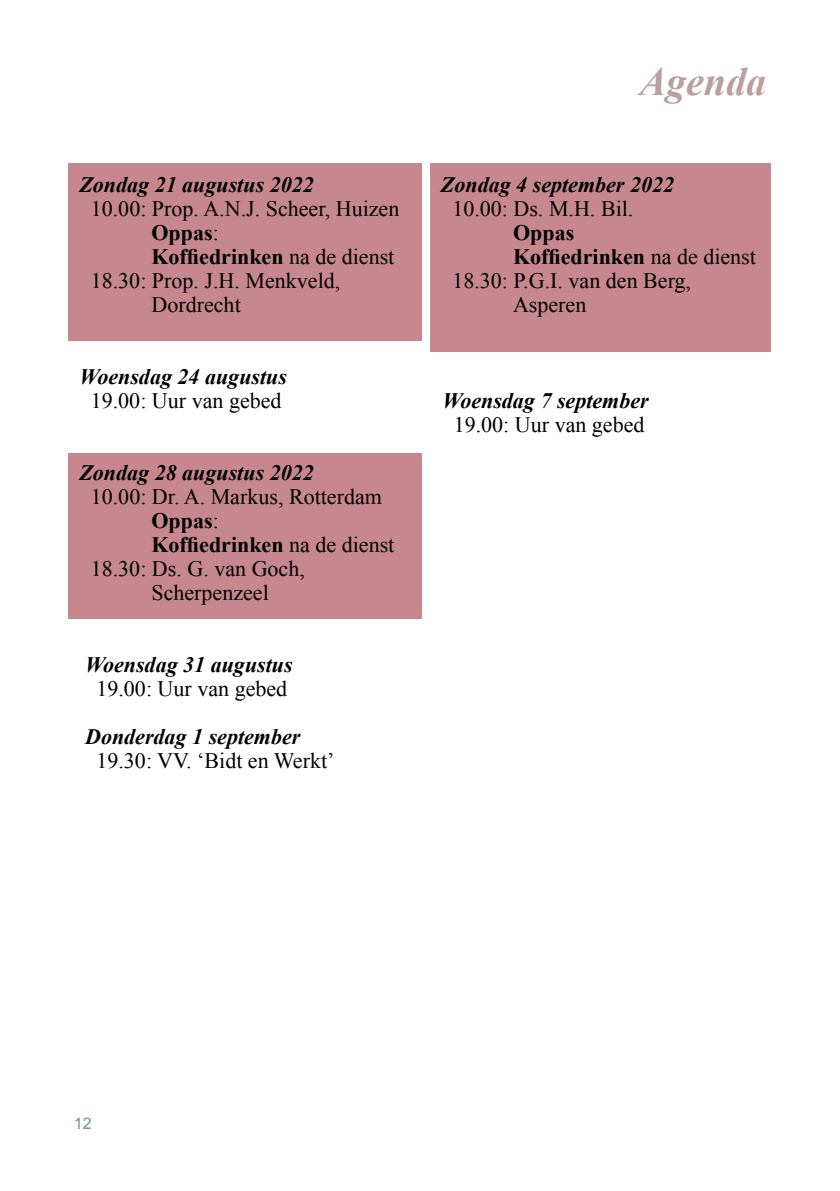
<style>
.page{position:relative;width:840px;height:1191px;background:#fff}
.page>*{position:absolute;margin:0;border:0;box-sizing:border-box;transform-origin:0 0}
.t1{font:italic 700 40px "Times New Roman";color:#b9a09e}
.t2{font:22px "Times New Roman";color:#000}
.t3{font:italic 700 22px "Times New Roman";color:#000}
.t4{font:700 22px "Times New Roman";color:#000}
.t5{font:16px "Arial";color:#76949f}
.s1{font-weight:400}
</style>
<div class="page">
<div style="left:68px;top:163px;width:353px;height:177px;background:#c6878f"></div>
<div style="left:68px;top:453px;width:353px;height:166px;background:#c6878f"></div>
<div style="left:429px;top:163px;width:341px;height:188px;background:#c6878f"></div>
<p class="t3" style="left:79px;top:169px;width:236px">Zondag 21 augustus 2022</p>
<p class="t2" style="left:91px;top:194px;width:310px">10.00: Prop. A.N.J. Scheer, Huizen</p>
<p class="t4" style="left:151px;top:217px;width:69px">Oppas<span class="s1">:</span></p>
<p class="t4" style="left:151px;top:241px;width:244px">Koffiedrinken <span class="s1">na de dienst</span></p>
<p class="t2" style="left:91px;top:266px;width:251px">18.30: Prop. J.H. Menkveld,</p>
<p class="t2" style="left:151px;top:290px;width:91px">Dordrecht</p>
<p class="t3" style="left:79px;top:361px;width:209px">Woensdag 24 augustus</p>
<p class="t2" style="left:91px;top:386px;width:192px">19.00: Uur van gebed</p>
<p class="t3" style="left:79px;top:457px;width:236px">Zondag 28 augustus 2022</p>
<p class="t2" style="left:91px;top:482px;width:292px">10.00: Dr. A. Markus, Rotterdam</p>
<p class="t4" style="left:151px;top:505px;width:69px">Oppas<span class="s1">:</span></p>
<p class="t4" style="left:151px;top:529px;width:244px">Koffiedrinken <span class="s1">na de dienst</span></p>
<p class="t2" style="left:91px;top:554px;width:215px">18.30: Ds. G. van Goch,</p>
<p class="t2" style="left:151px;top:578px;width:119px">Scherpenzeel</p>
<p class="t3" style="left:85px;top:649px;width:209px">Woensdag 31 augustus</p>
<p class="t2" style="left:96px;top:674px;width:192px">19.00: Uur van gebed</p>
<p class="t3" style="left:85px;top:721px;width:217px">Donderdag 1 september</p>
<p class="t2" style="left:96px;top:746px;width:239px">19.30: VV. ‘Bidt en Werkt’</p>
<h1 class="t1" style="left:639px;top:54px;width:128px">Agenda</h1>
<p class="t3" style="left:441px;top:169px;width:234px">Zondag 4 september 2022</p>
<p class="t2" style="left:452px;top:194px;width:182px">10.00: Ds. M.H. Bil.</p>
<p class="t4" style="left:512px;top:217px;width:63px">Oppas</p>
<p class="t4" style="left:512px;top:241px;width:244px">Koffiedrinken <span class="s1">na de dienst</span></p>
<p class="t2" style="left:452px;top:266px;width:240px">18.30: P.G.I. van den Berg,</p>
<p class="t2" style="left:512px;top:290px;width:75px">Asperen</p>
<p class="t3" style="left:442px;top:385px;width:208px">Woensdag 7 september</p>
<p class="t2" style="left:453px;top:410px;width:192px">19.00: Uur van gebed</p>
<p class="t5" style="left:74px;top:1112px;width:19px">12</p>
</div>
